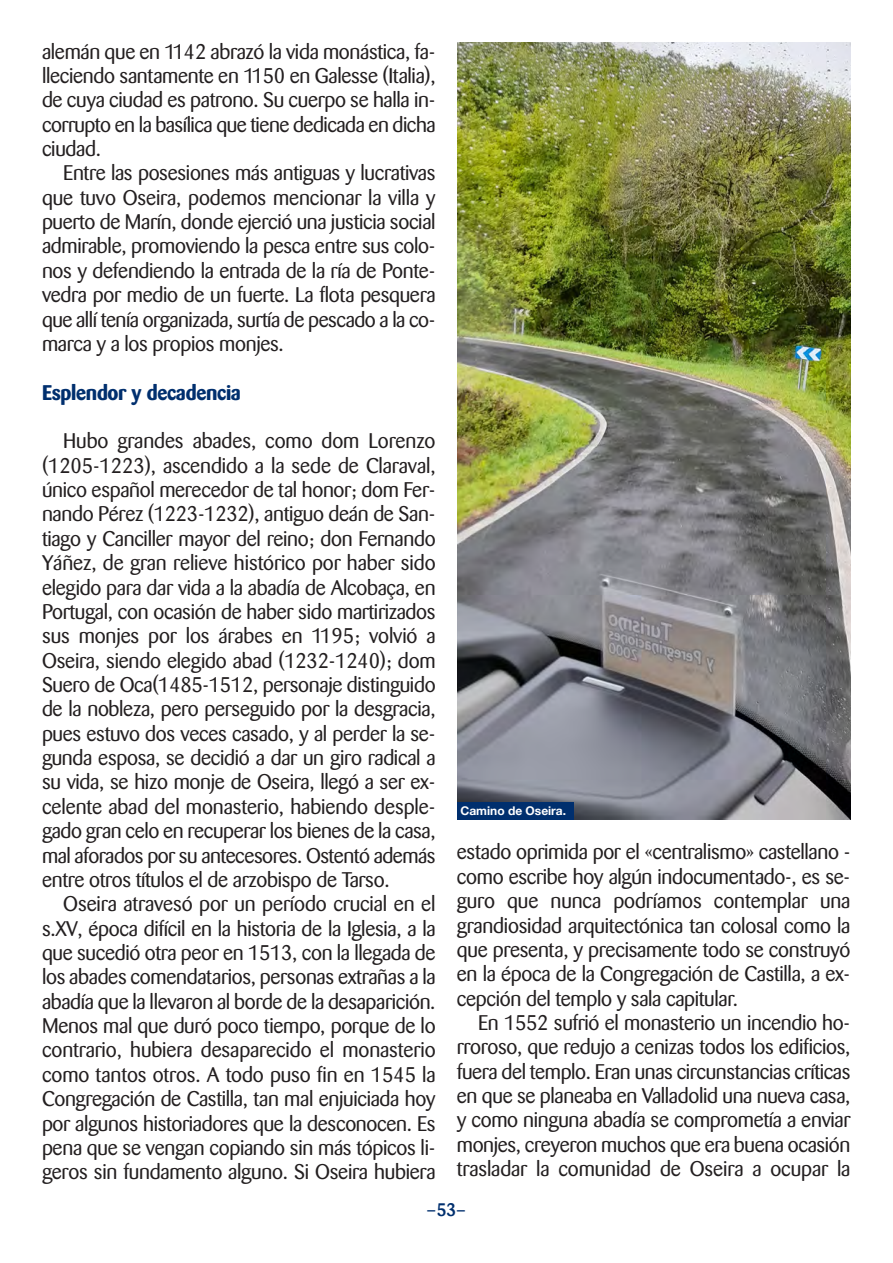
<style>
.page{position:relative;width:893px;height:1263px;background:#fff}
.page>*{position:absolute;margin:0;border:0;box-sizing:border-box;transform-origin:0 0}
.t1{font:21px/24.3px "Barmeno";letter-spacing:-.015em;color:#231f20;text-align:justify}
.t2{font:700 21px "Barmeno";letter-spacing:-.015em;color:#002f6e}
.t3{font:500 18px "Barmeno";color:#002f6e}
.t4{font:700 12px "Helvetica Neue";color:#fff}
</style>
<div class="page">
<img style="left:458px;top:43px;width:393px;height:776px">
<div style="left:457px;top:802px;width:117px;height:17px;background:#002f6e"></div>
<p class="t1" style="left:42px;top:41px;width:395px">alemán que en 1142 abrazó la vida monástica, fa&shy;lleciendo santamente en 1150 en Galesse (Italia), de cuya ciudad es patrono. Su cuerpo se halla in&shy;corrupto en la basílica que tiene dedicada en dicha ciudad.</p>
<p class="t1" style="left:42px;top:163px;width:395px;text-indent:21px">Entre las posesiones más antiguas y lucrativas que tuvo Oseira, podemos mencionar la villa y puerto de Marín, donde ejerció una justicia social admirable, promoviendo la pesca entre sus colo&shy;nos y defendiendo la entrada de la ría de Ponte&shy;vedra por medio de un fuerte. La flota pesquera que allí tenía organizada, surtía de pescado a la co&shy;marca y a los propios monjes.</p>
<p class="t2" style="left:42px;top:384px;width:200px">Esplendor y decadencia</p>
<p class="t1" style="left:42px;top:431px;width:395px;text-indent:21px">Hubo grandes abades, como dom Lorenzo (1205-1223), ascendido a la sede de Claraval, único español merecedor de tal honor; dom Fer&shy;nando Pérez (1223-1232), antiguo deán de San&shy;tiago y Canciller mayor del reino; don Fernando Yáñez, de gran relieve histórico por haber sido elegido para dar vida a la abadía de Alcobaça, en Portugal, con ocasión de haber sido martirizados sus monjes por los árabes en 1195; volvió a Oseira, siendo elegido abad (1232-1240); dom Suero de Oca(1485-1512, personaje distinguido de la nobleza, pero perseguido por la desgracia, pues estuvo dos veces casado, y al perder la se&shy;gunda esposa, se decidió a dar un giro radical a su vida, se hizo monje de Oseira, llegó a ser ex&shy;celente abad del monasterio, habiendo desple&shy;gado gran celo en recuperar los bienes de la casa, mal aforados por su antecesores. Ostentó además entre otros títulos el de arzobispo de Tarso.</p>
<p class="t1" style="left:42px;top:893px;width:395px;text-indent:21px">Oseira atravesó por un período crucial en el s.XV, época difícil en la historia de la Iglesia, a la que sucedió otra peor en 1513, con la llegada de los abades comendatarios, personas extrañas a la abadía que la llevaron al borde de la desaparición.<br>Menos mal que duró poco tiempo, porque de lo contrario, hubiera desaparecido el monasterio como tantos otros. A todo puso fin en 1545 la Congregación de Castilla, tan mal enjuiciada hoy por algunos historiadores que la desconocen. Es pena que se vengan copiando sin más tópicos li&shy;geros sin fundamento alguno. Si Oseira hubiera</p>
<p class="t4" style="left:460px;top:804px;width:107px">Camino de Oseira.</p>
<p class="t1" style="left:457px;top:842px;width:395px">estado oprimida por el «centralismo» castellano - como escribe hoy algún indocumentado-, es se&shy;guro que nunca podríamos contemplar una grandiosidad arquitectónica tan colosal como la que presenta, y precisamente todo se construyó en la época de la Congregación de Castilla, a ex&shy;cepción del templo y sala capitular.</p>
<p class="t1" style="left:457px;top:1012px;width:395px;text-indent:21px">En 1552 sufrió el monasterio un incendio ho&shy;rroroso, que redujo a cenizas todos los edificios, fuera del templo. Eran unas circunstancias críticas en que se planeaba en Valladolid una nueva casa, y como ninguna abadía se comprometía a enviar monjes, creyeron muchos que era buena ocasión trasladar la comunidad de Oseira a ocupar la</p>
<p class="t3" style="left:427px;top:1202px;width:41px">–53–</p>
</div>
